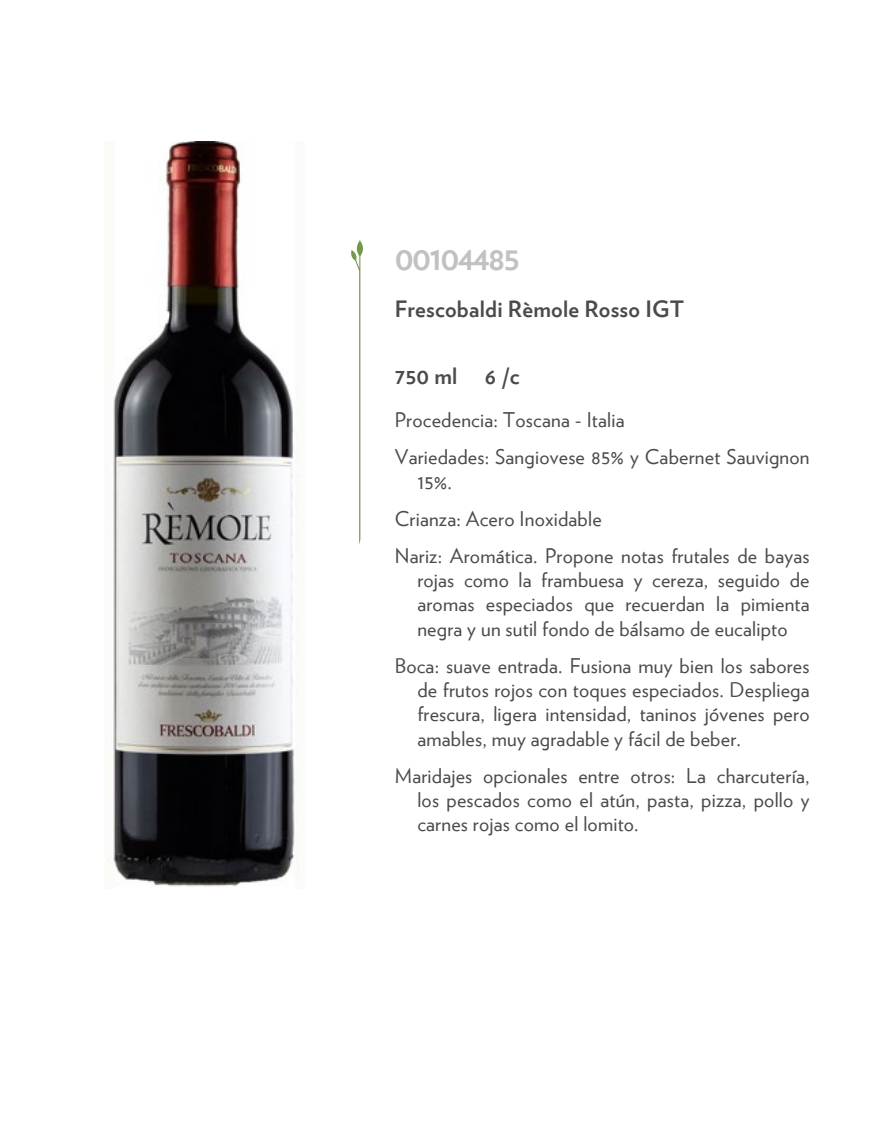
<style>
.page{position:relative;width:891px;height:1134px;background:#fff}
.page>*{position:absolute;margin:0;border:0;box-sizing:border-box;transform-origin:0 0}
.t1{font:700 33.75px "Verlag";letter-spacing:-.05em;color:#c1c1c1}
.t2{font:700 22.5px "Verlag";letter-spacing:.01em;color:#4b4b4c}
.t3{font:20.25px/24.3px "Verlag";letter-spacing:.01em;color:#4b4b4c;text-align:justify}
</style>
<div class="page">
<svg style="left:351px;top:240px;width:12px;height:304px"></svg>
<img style="left:107px;top:142px;width:193px;height:745px">
<h1 class="t1" style="left:395px;top:231px;width:127px">00104485</h1>
<p class="t2" style="left:395px;top:291px;width:291px">Frescobaldi Rèmole Rosso IGT</p>
<p class="t2" style="left:395px;top:358px;width:64px">750 ml</p>
<p class="t2" style="left:485px;top:358px;width:36px">6 /c</p>
<p class="t3" style="left:395px;top:400px;width:416px;line-height:37.1px">Procedencia: Toscana - Italia<br>Variedades: Sangiovese 85% y Cabernet Sauvignon</p>
<p class="t3" style="left:395px;top:462px;width:416px;line-height:37.1px;text-align:left;text-indent:22px">15%.<br>Crianza: Acero Inoxidable<br>Nariz: Aromática. Propone notas frutales de bayas</p>
<p class="t3" style="left:417px;top:567px;width:394px">rojas como la frambuesa y cereza, seguido de aromas especiados que recuerdan la pimienta negra y un sutil fondo de bálsamo de eucalipto</p>
<p class="t3" style="left:417px;top:652px;width:394px;text-indent:-22px">Boca: suave entrada. Fusiona muy bien los sabores de frutos rojos con toques especiados. Despliega frescura, ligera intensidad, taninos jóvenes pero amables, muy agradable y fácil de beber.</p>
<p class="t3" style="left:417px;top:762px;width:394px;text-indent:-22px">Maridajes opcionales entre otros: La charcutería, los pescados como el atún, pasta, pizza, pollo y carnes rojas como el lomito.</p>
</div>
